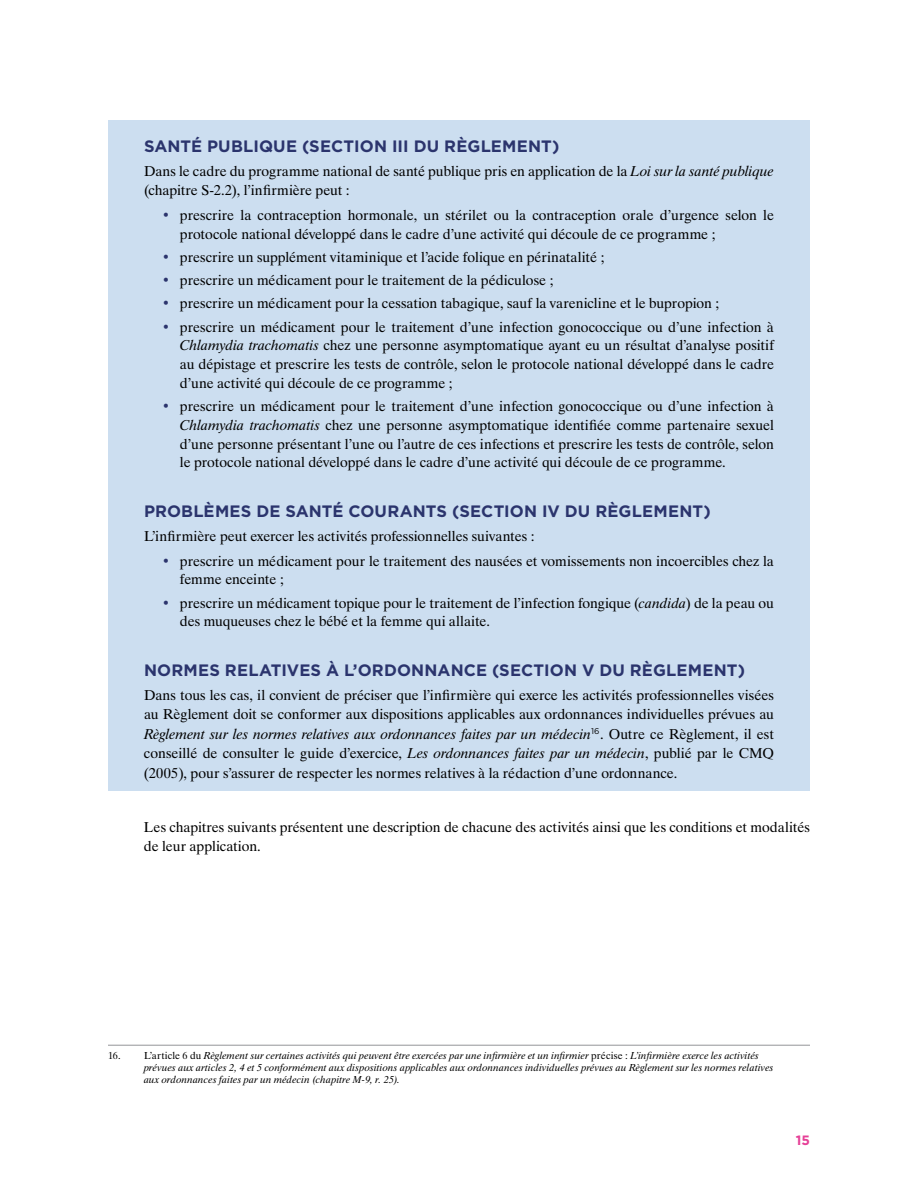
<style>
.page{position:relative;width:918px;height:1188px;background:#fff}
.page>*{position:absolute;margin:0;border:0;box-sizing:border-box;transform-origin:0 0}
.t1{font:700 16.5px "Gotham HTF";letter-spacing:.01em;color:#363c74}
.t2{font:14.25px/18.8px "Dutch 801 BT";letter-spacing:-.005em;color:#000}
.t3{font:700 13.5px "Gotham HTF";color:#e64097}
.t4{font:italic 10.2px/12px "Dutch 801 BT";letter-spacing:.015em;color:#000}
.s1{font-style:italic}
.s2{color:#363c74}
.s3{font-style:normal}
</style>
<div class="page">
<hr style="left:108px;top:1045px;width:702px;height:1px;background:#939598">
<div style="left:108px;top:121px;width:702px;height:670px;background:#ccdef0"></div>
<p class="t1" style="left:144px;top:136px;width:417px">SANTÉ PUBLIQUE (SECTION III DU RÈGLEMENT)</p>
<p class="t2" style="left:144px;top:161px;width:631px;line-height:19.5px">Dans le cadre du programme national de santé publique pris en application de la <span class="s1">Loi sur la santé publique </span>(chapitre S-2.2), l’infirmière peut :</p>
<p class="t2" style="left:180px;top:205px;width:596px;text-indent:-18px"><span class="s2">•</span> prescrire la contraception hormonale, un stérilet ou la contraception orale d’urgence selon le protocole national développé dans le cadre d’une activité qui découle de ce programme ;</p>
<p class="t2" style="left:162px;top:247px;width:444px"><span class="s2">•</span> prescrire un supplément vitaminique et l’acide folique en périnatalité ;</p>
<p class="t2" style="left:162px;top:271px;width:393px"><span class="s2">•</span> prescrire un médicament pour le traitement de la pédiculose ;</p>
<p class="t2" style="left:162px;top:294px;width:559px"><span class="s2">•</span> prescrire un médicament pour la cessation tabagique, sauf la varenicline et le bupropion ;</p>
<p class="t2" style="left:180px;top:317px;width:596px;text-align:justify;text-indent:-18px"><span class="s2">•</span> prescrire un médicament pour le traitement d’une infection gonococcique ou d’une infection à <span class="s1">Chlamydia trachomatis</span> chez une personne asymptomatique ayant eu un résultat d’analyse positif au dépistage et prescrire les tests de contrôle, selon le protocole national développé dans le cadre d’une activité qui découle de ce programme ;</p>
<p class="t2" style="left:180px;top:397px;width:596px;text-align:justify;text-indent:-18px"><span class="s2">•</span> prescrire un médicament pour le traitement d’une infection gonococcique ou d’une infection à <span class="s1">Chlamydia trachomatis</span> chez une personne asymptomatique identifiée comme partenaire sexuel d’une personne présentant l’une ou l’autre de ces infections et prescrire les tests de contrôle, selon le protocole national développé dans le cadre d’une activité qui découle de ce programme.</p>
<p class="t1" style="left:144px;top:502px;width:568px">PROBLÈMES DE SANTÉ COURANTS (SECTION IV DU RÈGLEMENT)</p>
<p class="t2" style="left:144px;top:526px;width:392px">L’infirmière peut exercer les activités professionnelles suivantes :</p>
<p class="t2" style="left:180px;top:551px;width:596px;text-indent:-18px"><span class="s2">•</span> prescrire un médicament pour le traitement des nausées et vomissements non incoercibles chez la femme enceinte ;</p>
<p class="t2" style="left:180px;top:593px;width:596px;text-indent:-18px"><span class="s2">•</span> prescrire un médicament topique pour le traitement de l’infection fongique (<span class="s1">candida</span>) de la peau ou des muqueuses chez le bébé et la femme qui allaite.</p>
<p class="t1" style="left:144px;top:661px;width:603px">NORMES RELATIVES À L’ORDONNANCE (SECTION V DU RÈGLEMENT)</p>
<p class="t2" style="left:144px;top:685px;width:632px;line-height:19.5px;text-align:justify">Dans tous les cas, il convient de préciser que l’infirmière qui exerce les activités professionnelles visées au Règlement doit se conformer aux dispositions applicables aux ordonnances individuelles prévues au <span class="s1">Règlement sur les normes relatives aux ordonnances faites par un médecin</span><sup>16</sup>. Outre ce Règlement, il est conseillé de consulter le guide d’exercice, <span class="s1">Les ordonnances faites par un médecin</span>, publié par le CMQ (2005), pour s’assurer de respecter les normes relatives à la rédaction d’une ordonnance.</p>
<p class="t2" style="left:144px;top:818px;width:667px;line-height:18.3px">Les chapitres suivants présentent une description de chacune des activités ainsi que les conditions et modalités de leur application.</p>
<p class="t4" style="left:144px;top:1049px;width:631px;text-indent:-36px"><span class="s3">16. L’article 6 du</span> Règlement sur certaines activités qui peuvent être exercées par une infirmière et un infirmier <span class="s3">précise :</span> L’infirmière exerce les activités prévues aux articles 2, 4 et 5 conformément aux dispositions applicables aux ordonnances individuelles prévues au Règlement sur les normes relatives aux ordonnances faites par un médecin (chapitre M-9, r. 25).</p>
<p class="t3" style="left:796px;top:1133px;width:16px">15</p>
</div>
